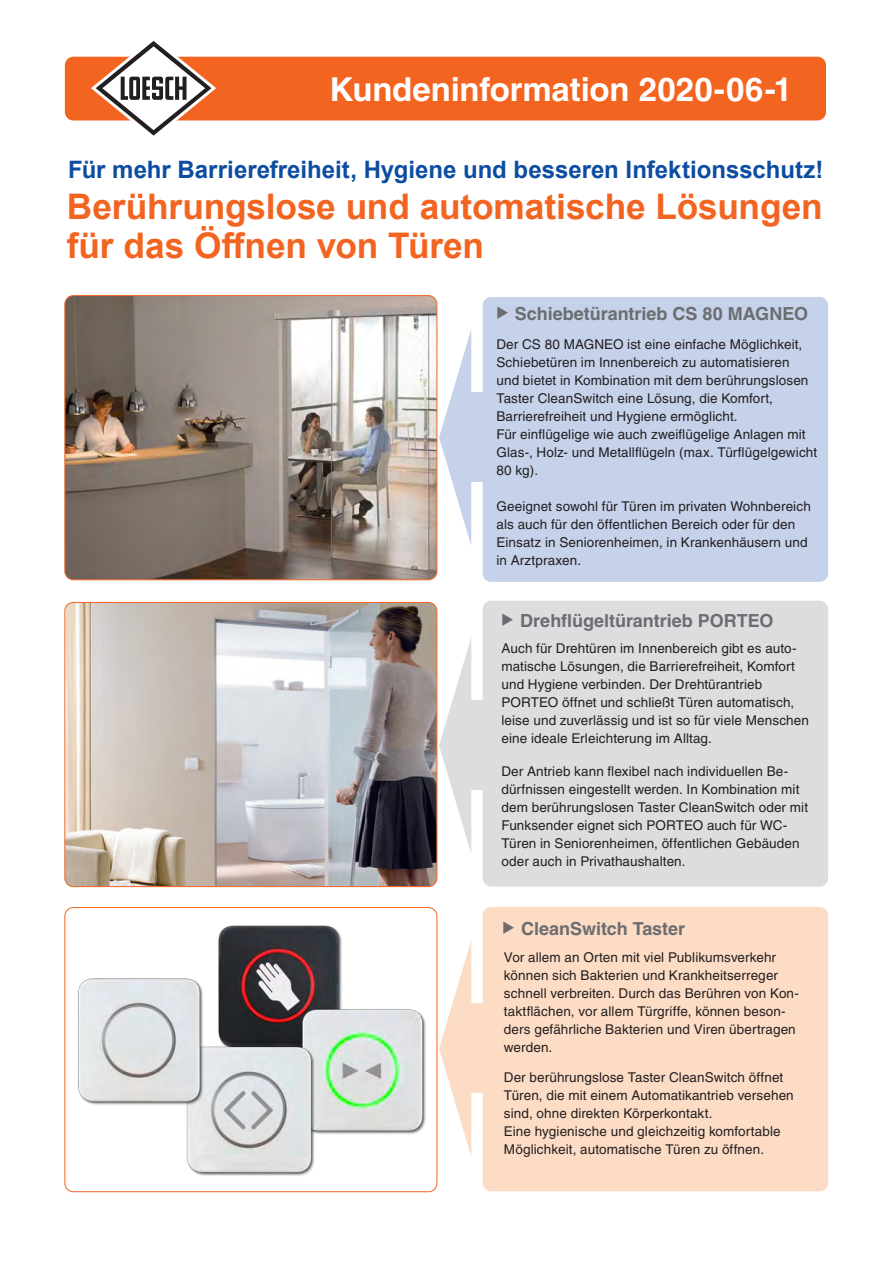
<style>
.page{position:relative;width:893px;height:1263px;background:#fff}
.page>*{position:absolute;margin:0;border:0;box-sizing:border-box;transform-origin:0 0}
.t1{font:700 35.25px/39px "Arial";letter-spacing:-.005em;color:#f36421}
.t2{font:700 33px "Helvetica";letter-spacing:-.005em;color:#fff}
.fliesstext_10{font:700 24px "Arial";color:#0d4da1}
.subline{font:700 18px "Helvetica";color:#6c6d70}
.t3{font:13.5px/18px "Helvetica";letter-spacing:.01em;color:#231f20}
</style>
<div class="page">
<div style="left:65px;top:57px;width:761px;height:63px;background:#f36421;border-radius:9px"></div>
<svg style="left:91px;top:41px;width:125px;height:95px"></svg>
<div style="left:483px;top:297px;width:345px;height:285px;background:#c6d2ea;border-radius:9px"></div>
<svg style="left:439px;top:331px;width:32px;height:213px"></svg>
<div style="left:469px;top:393px;width:41px;height:89px;background:#c6d2ea"></div>
<img style="left:65px;top:296px;width:372px;height:284px">
<div style="left:64px;top:295px;width:373px;height:285px;border:1px solid #f36421;border-radius:9px"></div>
<div style="left:483px;top:907px;width:345px;height:284px;background:#fddcc5;border-radius:9px"></div>
<svg style="left:439px;top:942px;width:32px;height:213px"></svg>
<div style="left:469px;top:1004px;width:41px;height:89px;background:#fddcc5"></div>
<div style="left:64px;top:907px;width:373px;height:285px;border:1px solid #f36421;border-radius:9px"></div>
<img style="left:218px;top:925px;width:208px;height:209px">
<img style="left:78px;top:971px;width:242px;height:205px">
<div style="left:483px;top:601px;width:345px;height:286px;background:#dcdddf;border-radius:9px"></div>
<svg style="left:439px;top:639px;width:32px;height:213px"></svg>
<div style="left:469px;top:701px;width:41px;height:89px;background:#dcdddf"></div>
<img style="left:65px;top:602px;width:372px;height:285px">
<div style="left:64px;top:602px;width:373px;height:285px;border:1px solid #f36421;border-radius:9px"></div>
<p class="t2" style="left:330px;top:69px;width:464px">Kundeninformation 2020-06-1</p>
<p class="fliesstext_10" style="left:68px;top:152px;width:757px">Für mehr Barrierefreiheit, Hygiene und besseren Infektionsschutz!</p>
<p class="t1" style="left:67px;top:188px;width:757px">Berührungslose und automatische Lösungen für das Öffnen von Türen</p>
<p class="subline" style="left:515px;top:302px;width:295px">Schiebetürantrieb CS 80 MAGNEO</p>
<p class="t3" style="left:496px;top:335px;width:322px">Der CS 80 MAGNEO ist eine einfache Möglichkeit, Schiebetüren im Innenbereich zu automatisieren<br>und bietet in Kombination mit dem berührungslosen Taster CleanSwitch eine Lösung, die Komfort, Barrierefreiheit und Hygiene ermöglicht.<br>Für einflügelige wie auch zweiflügelige Anlagen mit Glas-, Holz- und Metallflügeln (max. Türflügelgewicht 80 kg).</p>
<p class="t3" style="left:496px;top:497px;width:316px">Geeignet sowohl für Türen im privaten Wohnbereich als auch für den öffentlichen Bereich oder für den Einsatz in Seniorenheimen, in Krankenhäusern und in Arztpraxen.</p>
<p class="subline" style="left:520px;top:609px;width:255px">Drehflügeltürantrieb PORTEO</p>
<p class="t3" style="left:501px;top:639px;width:309px">Auch für Drehtüren im Innenbereich gibt es auto&shy;matische Lösungen, die Barrierefreiheit, Komfort und Hygiene verbinden. Der Drehtürantrieb PORTEO öffnet und schließt Türen automatisch, leise und zuverlässig und ist so für viele Menschen eine ideale Erleichterung im Alltag.</p>
<p class="t3" style="left:501px;top:762px;width:308px">Der Antrieb kann flexibel nach individuellen Be&shy;dürfnissen eingestellt werden. In Kombination mit dem berührungslosen Taster CleanSwitch oder mit Funksender eignet sich PORTEO auch für WC-Türen in Seniorenheimen, öffentlichen Gebäuden oder auch in Privathaushalten.</p>
<p class="subline" style="left:521px;top:917px;width:166px">CleanSwitch Taster</p>
<p class="t3" style="left:504px;top:948px;width:296px">Vor allem an Orten mit viel Publikumsverkehr können sich Bakterien und Krankheitserreger schnell verbreiten. Durch das Berühren von Kon&shy;taktflächen, vor allem Türgriffe, können beson&shy;ders gefährliche Bakterien und Viren übertragen werden.</p>
<p class="t3" style="left:504px;top:1068px;width:291px">Der berührungslose Taster CleanSwitch öffnet<br>Türen, die mit einem Automatikantrieb versehen sind, ohne direkten Körperkontakt.</p>
<p class="t3" style="left:504px;top:1122px;width:278px">Eine hygienische und gleichzeitig komfortable<br>Möglichkeit, automatische Türen zu öffnen.</p>
</div>
